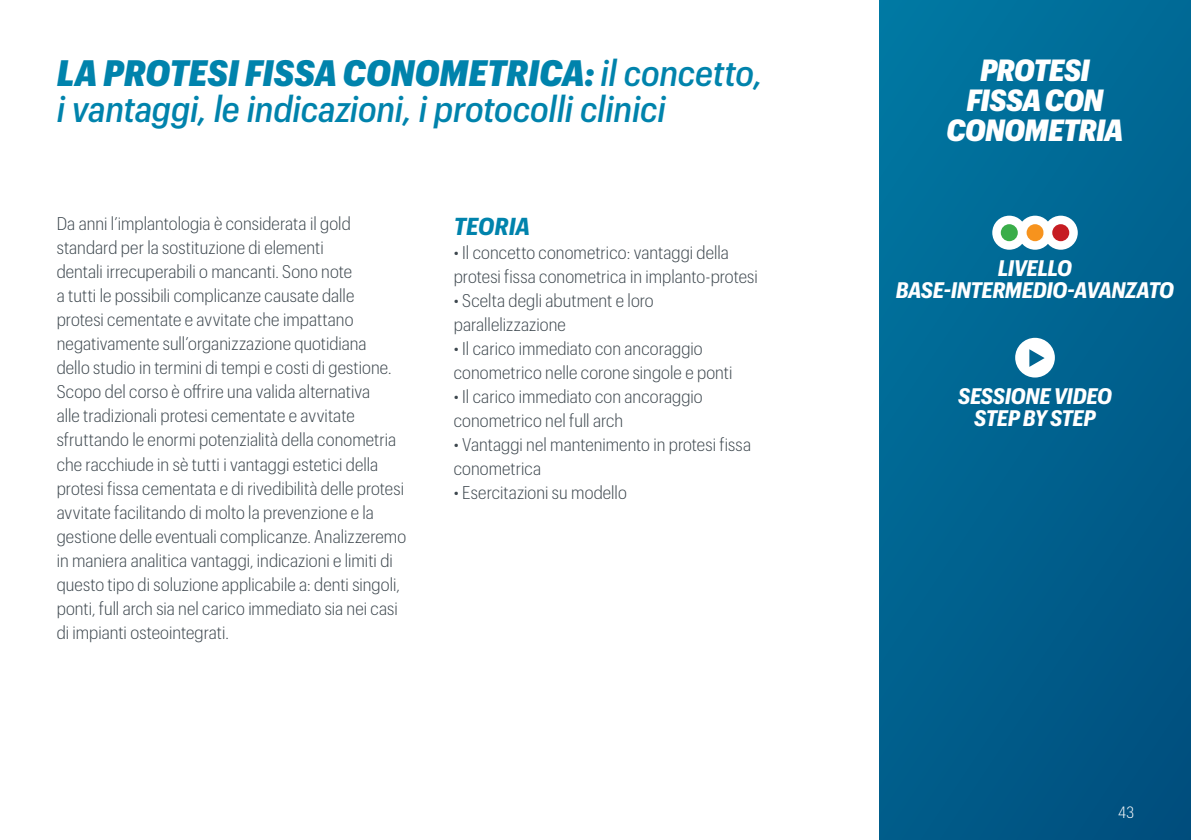
<style>
.page{position:relative;width:1191px;height:840px;background:#fff}
.page>*{position:absolute;margin:0;border:0;box-sizing:border-box;transform-origin:0 0}
.t1{font:italic 500 36px/36px "Graphik Compact";letter-spacing:-.005em;color:#0083ac}
.t2{font:italic 900 30px/30px "Graphik Compact";letter-spacing:-.02em;color:#fff;text-align:center}
.t3{font:italic 700 24px "Graphik Compact";letter-spacing:-.01em;color:#0083ac}
.t4{font:italic 700 22px/22px "Graphik Compact";letter-spacing:-.025em;color:#fff;text-align:center}
.t5{font:300 18px/24px "Graphik Compact";letter-spacing:.005em;color:#3d474e}
.t6{font:300 16px "Graphik Compact";color:#fff}
.s1{font-weight:900}
</style>
<div class="page">
<div style="left:879px;top:0;width:312px;height:839px;background:linear-gradient(to bottom,#00729d,#005583)"></div>
<svg style="left:1015px;top:337px;width:39px;height:40px"></svg>
<div style="left:992px;top:215px;width:34px;height:34px;background:#fff;border-radius:50%"></div>
<div style="left:1000px;top:224px;width:17px;height:17px;background:#3aad49;border-radius:50%"></div>
<div style="left:1018px;top:215px;width:34px;height:34px;background:#fff;border-radius:50%"></div>
<div style="left:1026px;top:224px;width:17px;height:17px;background:#f7931d;border-radius:50%"></div>
<div style="left:1043px;top:215px;width:34px;height:34px;background:#fff;border-radius:50%"></div>
<div style="left:1052px;top:224px;width:17px;height:17px;background:#c61c22;border-radius:50%"></div>
<p class="t1" style="left:57px;top:52px;width:707px"><span class="s1">LA PROTESI FISSA CONOMETRICA:</span> il concetto, i vantaggi, le indicazioni, i protocolli clinici</p>
<p class="t2" style="left:946px;top:53px;width:179px">PROTESI<br>FISSA CON<br>CONOMETRIA</p>
<p class="t5" style="left:57px;top:210px;width:351px">Da anni l’implantologia è considerata il gold standard per la sostituzione di elementi<br>dentali irrecuperabili o mancanti. Sono note<br>a tutti le possibili complicanze causate dalle<br>protesi cementate e avvitate che impattano negativamente sull’organizzazione quotidiana<br>dello studio in termini di tempi e costi di gestione.<br>Scopo del corso è offrire una valida alternativa<br>alle tradizionali protesi cementate e avvitate sfruttando le enormi potenzialità della conometria che racchiude in sè tutti i vantaggi estetici della protesi fissa cementata e di rivedibilità delle protesi avvitate facilitando di molto la prevenzione e la gestione delle eventuali complicanze. Analizzeremo in maniera analitica vantaggi, indicazioni e limiti di questo tipo di soluzione applicabile a: denti singoli, ponti, full arch sia nel carico immediato sia nei casi di impianti osteointegrati.</p>
<p class="t3" style="left:454px;top:208px;width:78px">TEORIA</p>
<p class="t5" style="left:454px;top:239px;width:306px">• Il concetto conometrico: vantaggi della protesi fissa conometrica in implanto-protesi</p>
<p class="t5" style="left:454px;top:287px;width:201px">• Scelta degli abutment e loro parallelizzazione</p>
<p class="t5" style="left:454px;top:335px;width:280px">• Il carico immediato con ancoraggio conometrico nelle corone singole e ponti</p>
<p class="t5" style="left:454px;top:383px;width:250px">• Il carico immediato con ancoraggio conometrico nel full arch</p>
<p class="t5" style="left:454px;top:431px;width:299px">• Vantaggi nel mantenimento in protesi fissa conometrica</p>
<p class="t5" style="left:454px;top:479px;width:175px">• Esercitazioni su modello</p>
<p class="t4" style="left:896px;top:255px;width:280px">LIVELLO<br>BASE-INTERMEDIO-AVANZATO</p>
<p class="t4" style="left:958px;top:383px;width:155px">SESSIONE VIDEO<br>STEP BY STEP</p>
<p class="t6" style="left:1118px;top:800px;width:18px">43</p>
</div>
